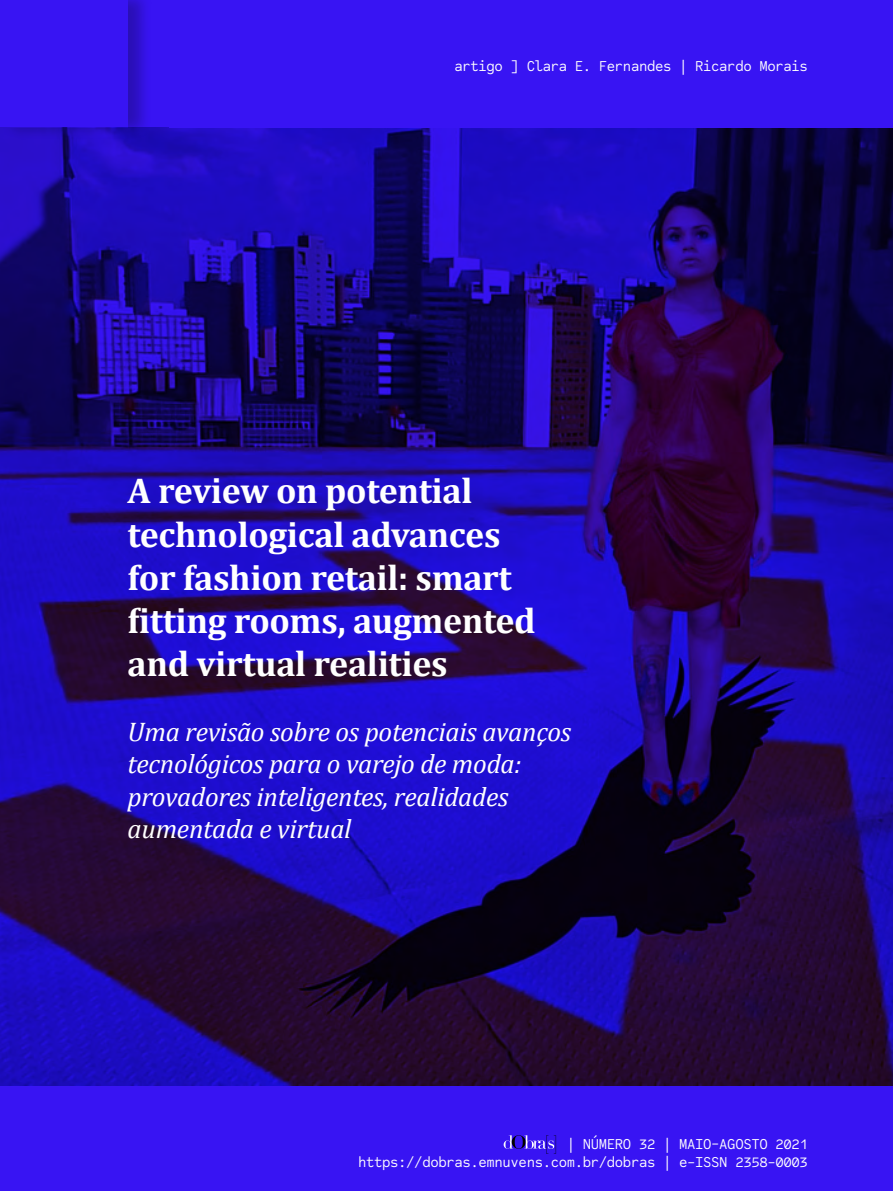
<style>
.page{position:relative;width:893px;height:1191px;background:#3814f3}
.page>*{position:absolute;margin:0;border:0;box-sizing:border-box;transform-origin:0 0}
.t1{font:700 36px/43.2px "Cambria";letter-spacing:-.01em;color:#fff}
.t2{font:italic 27px/32.4px "Cambria";letter-spacing:-.01em;color:#fff}
.t3{font:15px/18px "Code Saver";letter-spacing:-.025em;color:#fff;text-align:right}
</style>
<div class="page">
<div style="left:0;top:0;width:153px;height:140px;background:#000;opacity:.25"></div>
<div style="left:0;top:0;width:128px;height:128px;background:#3814f3"></div>
<img style="left:0;top:128px;width:893px;height:957px">
<svg style="left:504px;top:1135px;width:52px;height:18px"></svg>
<p class="t3" style="left:454px;top:57px;width:355px">artigo ] Clara E. Fernandes | Ricardo Morais</p>
<h1 class="t1" style="left:128px;top:468px;width:410px">A review on potential technological advances for fashion retail: smart fitting rooms, augmented and virtual realities</h1>
<h2 class="t2" style="left:128px;top:715px;width:445px">Uma revisão sobre os potenciais avanços tecnológicos para o varejo de moda: provadores inteligentes, realidades aumentada e virtual</h2>
<p class="t3" style="left:358px;top:1135px;width:451px">| NÚMERO 32 | MAIO-AGOSTO 2021 https://dobras.emnuvens.com.br/dobras | e-ISSN 2358-0003</p>
</div>
